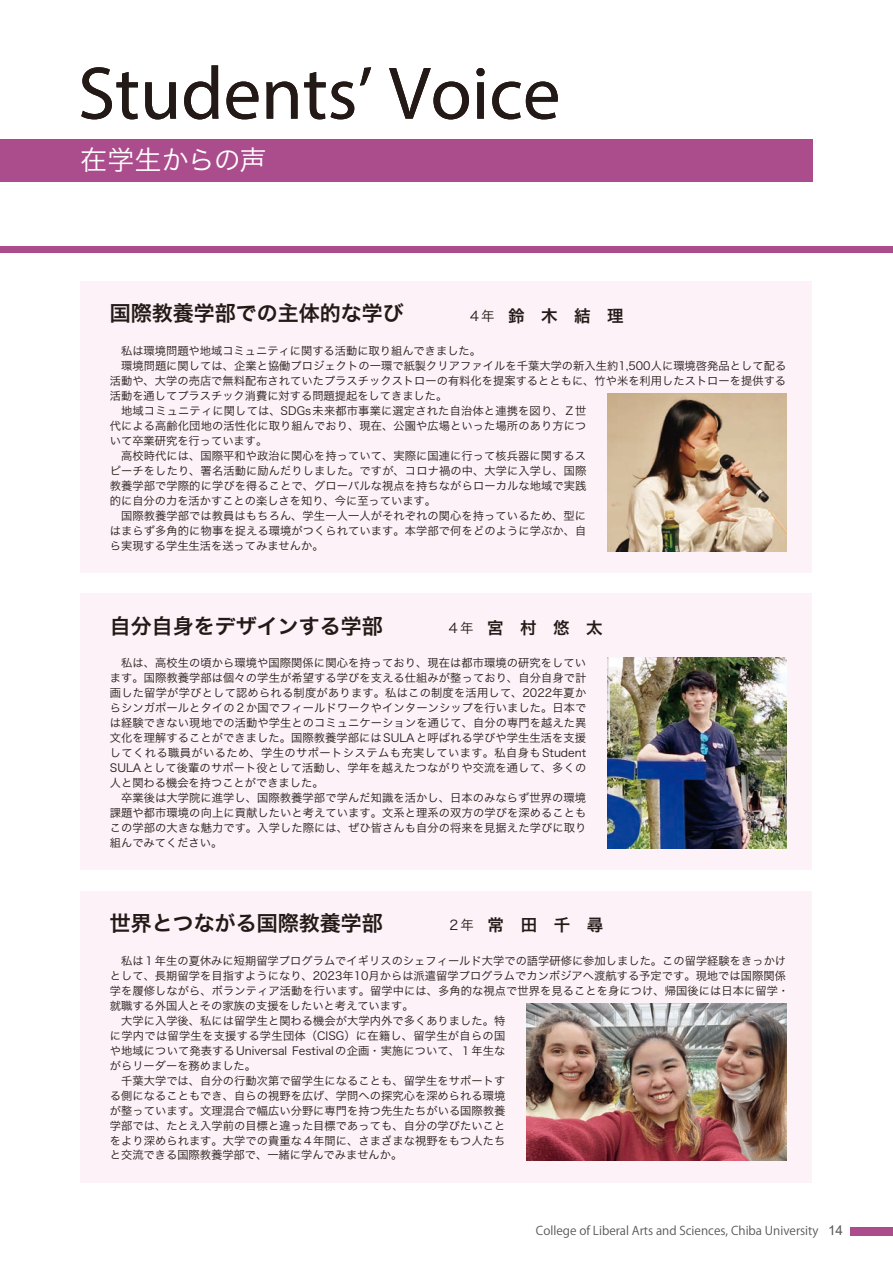
<style>
.page{position:relative;width:893px;height:1263px;background:#fff}
.page>*{position:absolute;margin:0;border:0;box-sizing:border-box;transform-origin:0 0}
.t1{font:75px "Myriad Pro";color:#231916}
.t2{font:27px "Hira Kaku Pro W3";letter-spacing:-.015em;color:#fff}
.t3{font:21px "Hira Kaku Std N W6";color:#231916}
.t4{font:16.5px "Hira Kaku Std N W6";color:#231916}
.t5{font:12px "Koz Go Pr 6 N";color:#595857}
.t6{font:11.25px/15px "Hira Kaku Std N W3";letter-spacing:.005em;color:#231916;text-align:justify}
.t7{font:11.25px "Hira Kaku Std N W3";letter-spacing:.025em;color:#231916}
.s1{font-family:"Hira Kaku Std N W3";font-size:13.5px}
.s2{font-family:"Arial";font-size:13.5px}
</style>
<div class="page">
<div style="left:850px;top:1227px;width:43px;height:8px;background:#ab4d8c"></div>
<div style="left:0;top:247px;width:893px;height:6px;background:#ab4d8c"></div>
<div style="left:0;top:139px;width:812px;height:42px;background:#ab4d8c"></div>
<div style="left:81px;top:594px;width:731px;height:276px;background:#fcf2f7"></div>
<div style="left:81px;top:891px;width:731px;height:291px;background:#fcf2f7"></div>
<div style="left:81px;top:281px;width:731px;height:291px;background:#fcf2f7"></div>
<img style="left:608px;top:394px;width:178px;height:157px">
<img style="left:608px;top:657px;width:178px;height:191px">
<img style="left:527px;top:1003px;width:259px;height:158px">
<h1 class="t1" style="left:78px;top:47px;width:484px">Students’ Voice</h1>
<h2 class="t2" style="left:80px;top:136px;width:188px">在学生からの声</h2>
<h3 class="t3" style="left:110px;top:297px;width:295px">国際教養学部での主体的な学び</h3>
<h3 class="t4" style="left:468px;top:303px;width:157px"><span class="s1">４年　</span>鈴　木　結　理</h3>
<p class="t6" style="left:121px;top:343px;width:361px">私は環境問題や地域コミュニティに関する活動に取り組んできました。</p>
<p class="t6" style="left:121px;top:358px;width:667px">環境問題に関しては、企業と協働プロジェクトの一環で紙製クリアファイルを千葉大学の新入生約1,500人に環境啓発品として配る</p>
<p class="t6" style="left:110px;top:373px;width:678px">活動や、大学の売店で無料配布されていたプラスチックストローの有料化を提案するとともに、竹や米を利用したストローを提供する</p>
<p class="t6" style="left:110px;top:388px;width:339px">活動を通してプラスチック消費に対する問題提起をしてきました。</p>
<p class="t6" style="left:121px;top:403px;width:467px">地域コミュニティに関しては、SDGs未来都市事業に選定された自治体と連携を図り、Ｚ世</p>
<p class="t6" style="left:110px;top:418px;width:478px">代による高齢化団地の活性化に取り組んでおり、現在、公園や広場といった場所のあり方につ</p>
<p class="t6" style="left:110px;top:433px;width:159px">いて卒業研究を行っています。</p>
<p class="t6" style="left:121px;top:448px;width:467px">高校時代には、国際平和や政治に関心を持っていて、実際に国連に行って核兵器に関するス</p>
<p class="t6" style="left:110px;top:463px;width:478px">ピーチをしたり、署名活動に励んだりしました。ですが、コロナ禍の中、大学に入学し、国際</p>
<p class="t6" style="left:110px;top:478px;width:478px">教養学部で学際的に学びを得ることで、グローバルな視点を持ちながらローカルな地域で実践</p>
<p class="t6" style="left:110px;top:493px;width:328px">的に自分の力を活かすことの楽しさを知り、今に至っています。</p>
<p class="t6" style="left:121px;top:508px;width:467px">国際教養学部では教員はもちろん、学生一人一人がそれぞれの関心を持っているため、型に</p>
<p class="t6" style="left:110px;top:523px;width:478px">はまらず多角的に物事を捉える環境がつくられています。本学部で何をどのように学ぶか、自</p>
<p class="t6" style="left:110px;top:538px;width:215px">ら実現する学生生活を送ってみませんか。</p>
<h3 class="t3" style="left:110px;top:609px;width:274px">自分自身をデザインする学部</h3>
<h3 class="t4" style="left:447px;top:615px;width:157px"><span class="s1">４年　</span>宮　村　悠　太</h3>
<p class="t6" style="left:110px;top:655px;width:478px;text-indent:11px">私は、高校生の頃から環境や国際関係に関心を持っており、現在は都市環境の研究をしています。国際教養学部は個々の学生が希望する学びを支える仕組みが整っており、自分自身で計画した留学が学びとして認められる制度があります。私はこの制度を活用して、2022年夏からシンガポールとタイの２か国でフィールドワークやインターンシップを行いました。日本では経験できない現地での活動や学生とのコミュニケーションを通じて、自分の専門を越えた異文化を理解することができました。国際教養学部にはSULAと呼ばれる学びや学生生活を支援してくれる職員がいるため、学生のサポートシステムも充実しています。私自身もStudent SULAとして後輩のサポート役として活動し、学年を越えたつながりや交流を通して、多くの人と関わる機会を持つことができました。</p>
<p class="t6" style="left:110px;top:790px;width:478px;text-indent:11px">卒業後は大学院に進学し、国際教養学部で学んだ知識を活かし、日本のみならず世界の環境課題や都市環境の向上に貢献したいと考えています。文系と理系の双方の学びを深めることもこの学部の大きな魅力です。入学した際には、ぜひ皆さんも自分の将来を見据えた学びに取り組んでみてください。</p>
<h3 class="t3" style="left:110px;top:907px;width:274px">世界とつながる国際教養学部</h3>
<h3 class="t4" style="left:447px;top:912px;width:157px"><span class="s1">２年　</span>常　田　千　尋</h3>
<p class="t6" style="left:121px;top:953px;width:667px">私は１年生の夏休みに短期留学プログラムでイギリスのシェフィールド大学での語学研修に参加しました。この留学経験をきっかけ</p>
<p class="t6" style="left:110px;top:968px;width:678px">として、長期留学を目指すようになり、2023年10月からは派遣留学プログラムでカンボジアへ渡航する予定です。現地では国際関係</p>
<p class="t6" style="left:110px;top:983px;width:681px">学を履修しながら、ボランティア活動を行います。留学中には、多角的な視点で世界を見ることを身につけ、帰国後には日本に留学・</p>
<p class="t6" style="left:110px;top:998px;width:305px">就職する外国人とその家族の支援をしたいと考えています。</p>
<p class="t6" style="left:121px;top:1013px;width:386px">大学に入学後、私には留学生と関わる機会が大学内外で多くありました。特</p>
<p class="t7" style="left:110px;top:1027px;width:397px">に学内では留学生を支援する学生団体（CISG）に在籍し、留学生が自らの国</p>
<p class="t6" style="left:110px;top:1043px;width:397px">や地域について発表するUniversal Festivalの企画・実施について、１年生な</p>
<p class="t6" style="left:110px;top:1057px;width:148px">がらリーダーを務めました。</p>
<p class="t6" style="left:121px;top:1072px;width:386px">千葉大学では、自分の行動次第で留学生になることも、留学生をサポートす</p>
<p class="t6" style="left:110px;top:1087px;width:397px">る側になることもでき、自らの視野を広げ、学問への探究心を深められる環境</p>
<p class="t6" style="left:110px;top:1102px;width:397px">が整っています。文理混合で幅広い分野に専門を持つ先生たちがいる国際教養</p>
<p class="t6" style="left:110px;top:1117px;width:397px">学部では、たとえ入学前の目標と違った目標であっても、自分の学びたいこと</p>
<p class="t6" style="left:110px;top:1132px;width:397px">をより深められます。大学での貴重な４年間に、さまざまな視野をもつ人たち</p>
<p class="t6" style="left:110px;top:1147px;width:294px">と交流できる国際教養学部で、一緒に学んでみませんか。</p>
<p class="t5" style="left:536px;top:1224px;width:309px">College of Liberal Arts and Sciences, Chiba University <span class="s2">14</span></p>
</div>
